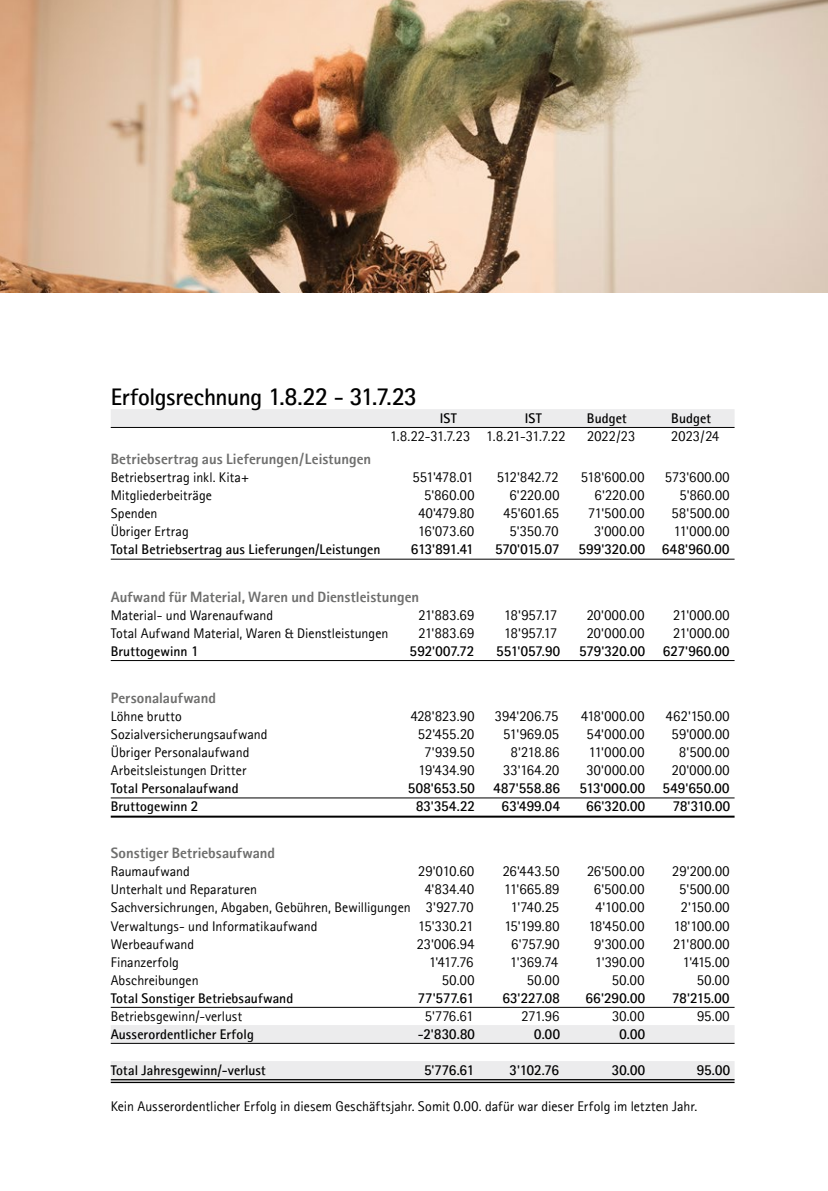
<style>
.page{position:relative;width:828px;height:1191px;background:#fff}
.page>*{position:absolute;margin:0;border:0;box-sizing:border-box;transform-origin:0 0}
.t1{font:600 24px "Rotis II Sans Pro";letter-spacing:-.015em;color:#000}
.t2{font:700 15px "Rotis II Sans Pro";color:#6f6f6e}
.t3{font:14px "Rotis II Sans Pro";letter-spacing:.005em;color:#000}
.t4{font:600 14px "Rotis II Sans Pro";letter-spacing:.005em;color:#000}
.t5{font:600 14px "Rotis II Sans Pro";letter-spacing:.03em;color:#000}
</style>
<div class="page">
<img style="left:0;top:0;width:828px;height:292px">
<div style="left:111px;top:409px;width:623px;height:18px;background:#ececed"></div>
<hr style="left:111px;top:427px;width:623px;height:1px;background:#000">
<hr style="left:111px;top:559px;width:623px;height:1px;background:#000">
<hr style="left:111px;top:660px;width:623px;height:1px;background:#000">
<hr style="left:111px;top:797px;width:623px;height:1px;background:#000">
<hr style="left:111px;top:815px;width:623px;height:2px;background:#000">
<hr style="left:111px;top:1007px;width:623px;height:1px;background:#000">
<div style="left:111px;top:1025px;width:623px;height:18px;background:#ececed"></div>
<hr style="left:111px;top:1043px;width:623px;height:1px;background:#000">
<div style="left:111px;top:1061px;width:623px;height:18px;background:#ececed"></div>
<hr style="left:111px;top:1079px;width:623px;height:1px;background:#000">
<hr style="left:111px;top:1081px;width:623px;height:2px;background:#000">
<h1 class="t1" style="left:111px;top:383px;width:307px">Erfolgsrechnung 1.8.22 - 31.7.23</h1>
<p class="t4" style="left:440px;top:410px;width:19px">IST</p>
<p class="t4" style="left:525px;top:410px;width:19px">IST</p>
<p class="t4" style="left:587px;top:410px;width:42px">Budget</p>
<p class="t4" style="left:671px;top:410px;width:42px">Budget</p>
<p class="t3" style="left:390px;top:428px;width:177px">1.8.22-31.7.23 1.8.21-31.7.22</p>
<p class="t3" style="left:587px;top:428px;width:49px">2022/23</p>
<p class="t3" style="left:671px;top:428px;width:49px">2023/24</p>
<p class="t2" style="left:111px;top:450px;width:262px">Betriebsertrag aus Lieferungen/Leistungen</p>
<p class="t3" style="left:111px;top:470px;width:140px">Betriebsertrag inkl. Kita+</p>
<p class="t3" style="left:413px;top:470px;width:62px">551'478.01</p>
<p class="t3" style="left:497px;top:470px;width:63px">512'842.72</p>
<p class="t3" style="left:581px;top:470px;width:65px">518'600.00</p>
<p class="t3" style="left:665px;top:470px;width:66px">573'600.00</p>
<p class="t3" style="left:111px;top:488px;width:103px">Mitgliederbeiträge</p>
<p class="t3" style="left:424px;top:488px;width:51px">5'860.00</p>
<p class="t3" style="left:510px;top:488px;width:51px">6'220.00</p>
<p class="t3" style="left:595px;top:488px;width:51px">6'220.00</p>
<p class="t3" style="left:680px;top:488px;width:51px">5'860.00</p>
<p class="t3" style="left:111px;top:506px;width:48px">Spenden</p>
<p class="t3" style="left:418px;top:506px;width:57px">40'479.80</p>
<p class="t3" style="left:503px;top:506px;width:57px">45'601.65</p>
<p class="t3" style="left:588px;top:506px;width:58px">71'500.00</p>
<p class="t3" style="left:672px;top:506px;width:59px">58'500.00</p>
<p class="t3" style="left:111px;top:524px;width:80px">Übriger Ertrag</p>
<p class="t3" style="left:418px;top:524px;width:58px">16'073.60</p>
<p class="t3" style="left:510px;top:524px;width:50px">5'350.70</p>
<p class="t3" style="left:594px;top:524px;width:52px">3'000.00</p>
<p class="t3" style="left:674px;top:524px;width:57px">11'000.00</p>
<p class="t4" style="left:111px;top:542px;width:271px">Total Betriebsertrag aus Lieferungen/Leistungen</p>
<p class="t4" style="left:411px;top:542px;width:64px">613'891.41</p>
<p class="t4" style="left:495px;top:542px;width:66px">570'015.07</p>
<p class="t5" style="left:579px;top:542px;width:152px">599'320.00 648'960.00</p>
<p class="t2" style="left:111px;top:588px;width:310px">Aufwand für Material, Waren und Dienstleistungen</p>
<p class="t3" style="left:111px;top:607px;width:164px">Material- und Warenaufwand</p>
<p class="t3" style="left:418px;top:607px;width:57px">21'883.69</p>
<p class="t3" style="left:504px;top:607px;width:54px">18'957.17</p>
<p class="t3" style="left:587px;top:607px;width:59px">20'000.00</p>
<p class="t3" style="left:673px;top:607px;width:58px">21'000.00</p>
<p class="t3" style="left:111px;top:625px;width:279px">Total Aufwand Material, Waren &amp; Dienstleistungen</p>
<p class="t3" style="left:418px;top:625px;width:57px">21'883.69</p>
<p class="t3" style="left:504px;top:625px;width:54px">18'957.17</p>
<p class="t3" style="left:587px;top:625px;width:59px">20'000.00</p>
<p class="t3" style="left:673px;top:625px;width:58px">21'000.00</p>
<p class="t4" style="left:111px;top:643px;width:89px">Bruttogewinn 1</p>
<p class="t4" style="left:410px;top:643px;width:66px">592'007.72</p>
<p class="t4" style="left:496px;top:643px;width:65px">551'057.90</p>
<p class="t4" style="left:579px;top:643px;width:67px">579'320.00</p>
<p class="t4" style="left:663px;top:643px;width:68px">627'960.00</p>
<p class="t2" style="left:111px;top:689px;width:107px">Personalaufwand</p>
<p class="t3" style="left:111px;top:708px;width:72px">Löhne brutto</p>
<p class="t3" style="left:411px;top:708px;width:65px">428'823.90</p>
<p class="t3" style="left:495px;top:708px;width:65px">394'206.75</p>
<p class="t3" style="left:581px;top:708px;width:65px">418'000.00</p>
<p class="t3" style="left:666px;top:708px;width:65px">462'150.00</p>
<p class="t3" style="left:111px;top:726px;width:158px">Sozialversicherungsaufwand</p>
<p class="t3" style="left:418px;top:726px;width:57px">52'455.20</p>
<p class="t3" style="left:503px;top:726px;width:57px">51'969.05</p>
<p class="t3" style="left:587px;top:726px;width:59px">54'000.00</p>
<p class="t3" style="left:672px;top:726px;width:59px">59'000.00</p>
<p class="t3" style="left:111px;top:744px;width:140px">Übriger Personalaufwand</p>
<p class="t3" style="left:424px;top:744px;width:51px">7'939.50</p>
<p class="t3" style="left:511px;top:744px;width:50px">8'218.86</p>
<p class="t3" style="left:589px;top:744px;width:57px">11'000.00</p>
<p class="t3" style="left:679px;top:744px;width:52px">8'500.00</p>
<p class="t3" style="left:111px;top:762px;width:137px">Arbeitsleistungen Dritter</p>
<p class="t3" style="left:418px;top:762px;width:57px">19'434.90</p>
<p class="t3" style="left:503px;top:762px;width:58px">33'164.20</p>
<p class="t3" style="left:586px;top:762px;width:59px">30'000.00</p>
<p class="t3" style="left:672px;top:762px;width:59px">20'000.00</p>
<p class="t4" style="left:111px;top:780px;width:129px">Total Personalaufwand</p>
<p class="t4" style="left:408px;top:780px;width:68px">508'653.50</p>
<p class="t4" style="left:493px;top:780px;width:68px">487'558.86</p>
<p class="t4" style="left:580px;top:780px;width:67px">513'000.00</p>
<p class="t4" style="left:663px;top:780px;width:68px">549'650.00</p>
<p class="t4" style="left:111px;top:798px;width:89px">Bruttogewinn 2</p>
<p class="t4" style="left:416px;top:798px;width:60px">83'354.22</p>
<p class="t4" style="left:502px;top:798px;width:60px">63'499.04</p>
<p class="t4" style="left:586px;top:798px;width:60px">66'320.00</p>
<p class="t4" style="left:672px;top:798px;width:59px">78'310.00</p>
<p class="t2" style="left:111px;top:845px;width:166px">Sonstiger Betriebsaufwand</p>
<p class="t3" style="left:111px;top:864px;width:81px">Raumaufwand</p>
<p class="t3" style="left:418px;top:864px;width:57px">29'010.60</p>
<p class="t3" style="left:503px;top:864px;width:58px">26'443.50</p>
<p class="t3" style="left:587px;top:864px;width:59px">26'500.00</p>
<p class="t3" style="left:672px;top:864px;width:59px">29'200.00</p>
<p class="t3" style="left:111px;top:882px;width:148px">Unterhalt und Reparaturen</p>
<p class="t3" style="left:425px;top:882px;width:51px">4'834.40</p>
<p class="t3" style="left:504px;top:882px;width:57px">11'665.89</p>
<p class="t3" style="left:594px;top:882px;width:52px">6'500.00</p>
<p class="t3" style="left:679px;top:882px;width:51px">5'500.00</p>
<p class="t3" style="left:111px;top:900px;width:364px">Sachversichrungen, Abgaben, Gebühren, Bewilligungen 3'927.70</p>
<p class="t3" style="left:511px;top:900px;width:50px">1'740.25</p>
<p class="t3" style="left:595px;top:900px;width:50px">4'100.00</p>
<p class="t3" style="left:681px;top:900px;width:50px">2'150.00</p>
<p class="t3" style="left:111px;top:918px;width:208px">Verwaltungs- und Informatikaufwand</p>
<p class="t3" style="left:418px;top:918px;width:57px">15'330.21</p>
<p class="t3" style="left:504px;top:918px;width:57px">15'199.80</p>
<p class="t3" style="left:588px;top:918px;width:57px">18'450.00</p>
<p class="t3" style="left:674px;top:918px;width:57px">18'100.00</p>
<p class="t3" style="left:111px;top:936px;width:85px">Werbeaufwand</p>
<p class="t3" style="left:417px;top:936px;width:59px">23'006.94</p>
<p class="t3" style="left:511px;top:936px;width:50px">6'757.90</p>
<p class="t3" style="left:594px;top:936px;width:52px">9'300.00</p>
<p class="t3" style="left:673px;top:936px;width:58px">21'800.00</p>
<p class="t3" style="left:111px;top:954px;width:70px">Finanzerfolg</p>
<p class="t3" style="left:429px;top:954px;width:46px">1'417.76</p>
<p class="t3" style="left:510px;top:954px;width:49px">1'369.74</p>
<p class="t3" style="left:595px;top:954px;width:51px">1'390.00</p>
<p class="t3" style="left:683px;top:954px;width:48px">1'415.00</p>
<p class="t3" style="left:111px;top:972px;width:89px">Abschreibungen</p>
<p class="t3" style="left:442px;top:972px;width:34px">50.00</p>
<p class="t3" style="left:527px;top:972px;width:34px">50.00</p>
<p class="t3" style="left:612px;top:972px;width:34px">50.00</p>
<p class="t3" style="left:697px;top:972px;width:34px">50.00</p>
<p class="t4" style="left:111px;top:990px;width:184px">Total Sonstiger Betriebsaufwand</p>
<p class="t4" style="left:418px;top:990px;width:58px">77'577.61</p>
<p class="t4" style="left:502px;top:990px;width:59px">63'227.08</p>
<p class="t4" style="left:586px;top:990px;width:61px">66'290.00</p>
<p class="t4" style="left:672px;top:990px;width:59px">78'215.00</p>
<p class="t3" style="left:111px;top:1008px;width:133px">Betriebsgewinn/-verlust</p>
<p class="t3" style="left:425px;top:1008px;width:50px">5'776.61</p>
<p class="t3" style="left:521px;top:1008px;width:40px">271.96</p>
<p class="t3" style="left:612px;top:1008px;width:34px">30.00</p>
<p class="t3" style="left:697px;top:1008px;width:34px">95.00</p>
<p class="t4" style="left:111px;top:1026px;width:145px">Ausserordentlicher Erfolg</p>
<p class="t4" style="left:418px;top:1026px;width:58px">-2'830.80</p>
<p class="t4" style="left:534px;top:1026px;width:27px">0.00</p>
<p class="t4" style="left:619px;top:1026px;width:27px">0.00</p>
<p class="t4" style="left:111px;top:1062px;width:157px">Total Jahresgewinn/-verlust</p>
<p class="t4" style="left:424px;top:1062px;width:51px">5'776.61</p>
<p class="t4" style="left:509px;top:1062px;width:51px">3'102.76</p>
<p class="t4" style="left:612px;top:1062px;width:35px">30.00</p>
<p class="t4" style="left:697px;top:1062px;width:35px">95.00</p>
<p class="t3" style="left:111px;top:1098px;width:588px">Kein Ausserordentlicher Erfolg in diesem Geschäftsjahr. Somit 0.00. dafür war dieser Erfolg im letzten Jahr.</p>
</div>
